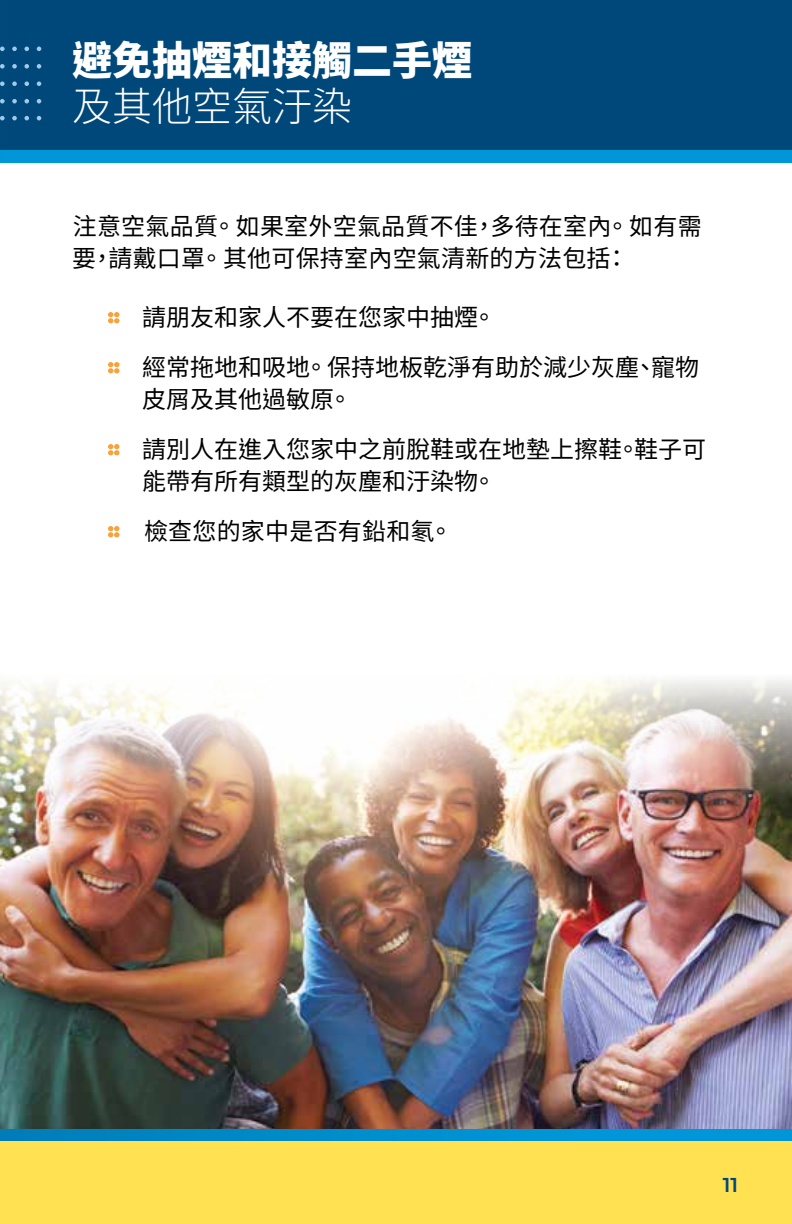
<style>
.page{position:relative;width:792px;height:1224px;background:#fff}
.page>*{position:absolute;margin:0;border:0;box-sizing:border-box;transform-origin:0 0}
.t1{font:900 40px/46px "Noto Sans CJ Ktc";color:#fff}
.t2{font:24px/50px "Noto Sans CJ Ktc";color:#000}
.t3{font:600 20px "Montserrat";color:#004879}
.s1{font-weight:300}
</style>
<div class="page">
<div style="left:0;top:0;width:792px;height:153px;background:#004879"></div>
<div style="left:0;top:151px;width:792px;height:11px;background:#0096d7"></div>
<div style="left:0;top:1135px;width:792px;height:89px;background:#ffe152"></div>
<svg style="left:24px;top:64px;width:5px;height:5px"></svg>
<svg style="left:24px;top:81px;width:5px;height:5px"></svg>
<svg style="left:24px;top:99px;width:5px;height:5px"></svg>
<svg style="left:24px;top:47px;width:5px;height:4px"></svg>
<svg style="left:37px;top:64px;width:4px;height:5px"></svg>
<svg style="left:37px;top:81px;width:4px;height:5px"></svg>
<svg style="left:37px;top:99px;width:4px;height:5px"></svg>
<svg style="left:37px;top:47px;width:4px;height:4px"></svg>
<svg style="left:0;top:64px;width:5px;height:5px"></svg>
<svg style="left:0;top:81px;width:5px;height:5px"></svg>
<svg style="left:0;top:99px;width:5px;height:5px"></svg>
<svg style="left:0;top:47px;width:5px;height:4px"></svg>
<svg style="left:12px;top:64px;width:5px;height:5px"></svg>
<svg style="left:12px;top:81px;width:5px;height:5px"></svg>
<svg style="left:12px;top:99px;width:5px;height:5px"></svg>
<svg style="left:12px;top:47px;width:5px;height:4px"></svg>
<svg style="left:24px;top:116px;width:5px;height:4px"></svg>
<svg style="left:37px;top:116px;width:4px;height:4px"></svg>
<svg style="left:0;top:116px;width:5px;height:4px"></svg>
<svg style="left:12px;top:116px;width:5px;height:4px"></svg>
<svg style="left:108px;top:312px;width:12px;height:11px"></svg>
<svg style="left:108px;top:362px;width:12px;height:11px"></svg>
<svg style="left:108px;top:444px;width:12px;height:11px"></svg>
<svg style="left:108px;top:526px;width:12px;height:11px"></svg>
<img style="left:0;top:680px;width:792px;height:449px">
<svg style="left:0;top:1129px;width:792px;height:12px;background:#008dcc"></svg>
<h2 class="t1" style="left:72px;top:38px;width:401px">避免抽煙和接觸二手煙<span class="s1">及其他空氣汙染</span></h2>
<p class="t2" style="left:72px;top:211px;width:631px;line-height:32px">注意空氣品質。如果室外空氣品質不佳，多待在室內。如有需要，請戴口罩。其他可保持室內空氣清新的方法包括：</p>
<p class="t2" style="left:142px;top:293px;width:559px">請朋友和家人不要在您家中抽煙。<br>經常拖地和吸地。保持地板乾淨有助於減少灰塵、寵物</p>
<p class="t2" style="left:142px;top:375px;width:565px">皮屑及其他過敏原。<br>請別人在進入您家中之前脫鞋或在地墊上擦鞋。鞋子可</p>
<p class="t2" style="left:142px;top:457px;width:355px">能帶有所有類型的灰塵和汙染物。檢查您的家中是否有鉛和氡。</p>
<p class="t3" style="left:723px;top:1171px;width:17px">11</p>
</div>
